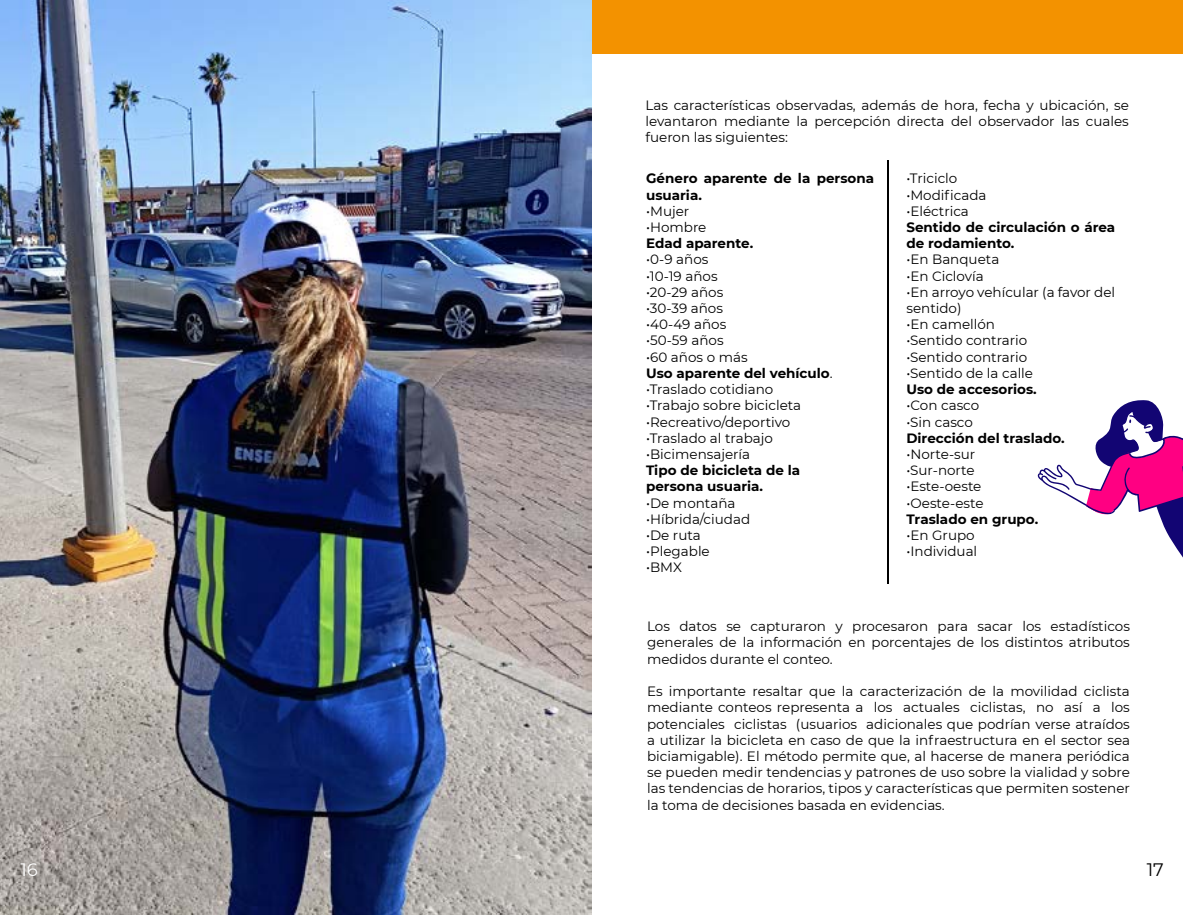
<style>
.page{position:relative;width:1183px;height:915px;background:#fff}
.page>*{position:absolute;margin:0;border:0;box-sizing:border-box;transform-origin:0 0}
.t1{font:18px "Montserrat";color:#000}
.t2{font:18px "Montserrat";color:#fff}
.t3{font:13.5px/16.2px "Montserrat";color:#000;text-align:justify}
.t4{font:700 13.5px/16.2px "Montserrat";color:#000}
.s1{font-weight:400}
</style>
<div class="page">
<div style="left:0;top:0;width:1182px;height:53px;background:#f39200"></div>
<img style="left:0;top:0;width:591px;height:914px">
<hr style="left:887px;top:161px;width:1px;height:423px;background:#000">
<svg style="left:1037px;top:400px;width:145px;height:156px"></svg>
<h1 class="t2" style="left:20px;top:857px;width:19px">16</h1>
<p class="t3" style="left:645px;top:96px;width:485px">Las características observadas, además de hora, fecha y ubicación, se levantaron mediante la percepción directa del observador las cuales fueron las siguientes:</p>
<p class="t4" style="left:646px;top:170px;width:229px">Género aparente de la persona usuaria.</p>
<p class="t3" style="left:646px;top:202px;width:45px">•Mujer</p>
<p class="t3" style="left:646px;top:218px;width:62px">•Hombre</p>
<p class="t4" style="left:646px;top:234px;width:109px">Edad aparente.</p>
<p class="t3" style="left:646px;top:251px;width:64px">•0-9 años</p>
<p class="t3" style="left:646px;top:267px;width:73px">•10-19 años</p>
<p class="t3" style="left:646px;top:283px;width:79px">•20-29 años</p>
<p class="t3" style="left:646px;top:299px;width:78px">•30-39 años</p>
<p class="t3" style="left:646px;top:316px;width:82px">•40-49 años</p>
<p class="t3" style="left:646px;top:332px;width:79px">•50-59 años</p>
<p class="t4" style="left:646px;top:348px;width:188px"><span class="s1">•60 años o más<br></span>Uso aparente del vehículo<span class="s1">.</span></p>
<p class="t3" style="left:646px;top:380px;width:129px">•Traslado cotidiano</p>
<p class="t3" style="left:646px;top:397px;width:157px">•Trabajo sobre bicicleta</p>
<p class="t3" style="left:646px;top:413px;width:146px">•Recreativo/deportivo</p>
<p class="t3" style="left:646px;top:429px;width:128px">•Traslado al trabajo</p>
<p class="t3" style="left:646px;top:445px;width:105px">•Bicimensajería</p>
<p class="t4" style="left:646px;top:461px;width:155px">Tipo de bicicleta de la persona usuaria.</p>
<p class="t3" style="left:646px;top:494px;width:91px">•De montaña</p>
<p class="t3" style="left:646px;top:510px;width:106px">•Híbrida/ciudad</p>
<p class="t3" style="left:646px;top:526px;width:56px">•De ruta</p>
<p class="t3" style="left:646px;top:542px;width:65px">•Plegable</p>
<p class="t3" style="left:646px;top:559px;width:37px">•BMX</p>
<p class="t3" style="left:906px;top:170px;width:52px">•Triciclo</p>
<p class="t3" style="left:906px;top:186px;width:82px">•Modificada</p>
<p class="t3" style="left:906px;top:202px;width:64px">•Eléctrica</p>
<p class="t4" style="left:906px;top:218px;width:210px">Sentido de circulación o área de rodamiento.</p>
<p class="t3" style="left:906px;top:251px;width:94px">•En Banqueta</p>
<p class="t3" style="left:906px;top:267px;width:79px">•En Ciclovía</p>
<p class="t3" style="left:906px;top:283px;width:210px">•En arroyo vehícular (a favor del sentido)</p>
<p class="t3" style="left:906px;top:316px;width:90px">•En camellón</p>
<p class="t3" style="left:906px;top:332px;width:122px">•Sentido contrario</p>
<p class="t3" style="left:906px;top:348px;width:122px">•Sentido contrario</p>
<p class="t3" style="left:906px;top:364px;width:128px">•Sentido de la calle</p>
<p class="t4" style="left:906px;top:380px;width:132px">Uso de accesorios.</p>
<p class="t3" style="left:906px;top:397px;width:74px">•Con casco</p>
<p class="t3" style="left:906px;top:413px;width:68px">•Sin casco</p>
<p class="t4" style="left:906px;top:429px;width:160px">Dirección del traslado.</p>
<p class="t3" style="left:906px;top:445px;width:70px">•Norte-sur</p>
<p class="t3" style="left:906px;top:461px;width:70px">•Sur-norte</p>
<p class="t3" style="left:906px;top:478px;width:76px">•Este-oeste</p>
<p class="t3" style="left:906px;top:494px;width:79px">•Oeste-este</p>
<p class="t4" style="left:906px;top:510px;width:133px">Traslado en grupo.</p>
<p class="t3" style="left:906px;top:526px;width:70px">•En Grupo</p>
<p class="t3" style="left:906px;top:542px;width:72px">•Individual</p>
<p class="t3" style="left:647px;top:617px;width:484px">Los datos se capturaron y procesaron para sacar los estadísticos generales de la información en porcentajes de los distintos atributos medidos durante el conteo.</p>
<p class="t3" style="left:647px;top:682px;width:484px">Es importante resaltar que la caracterización de la movilidad ciclista mediante conteos representa a los actuales ciclistas, no así a los potenciales ciclistas (usuarios adicionales que podrían verse atraídos a utilizar la bicicleta en caso de que la infraestructura en el sector sea biciamigable). El método permite que, al hacerse de manera periódica se pueden medir tendencias y patrones de uso sobre la vialidad y sobre las tendencias de horarios, tipos y características que permiten sostener la toma de decisiones basada en evidencias.</p>
<h1 class="t1" style="left:1146px;top:857px;width:19px">17</h1>
</div>
